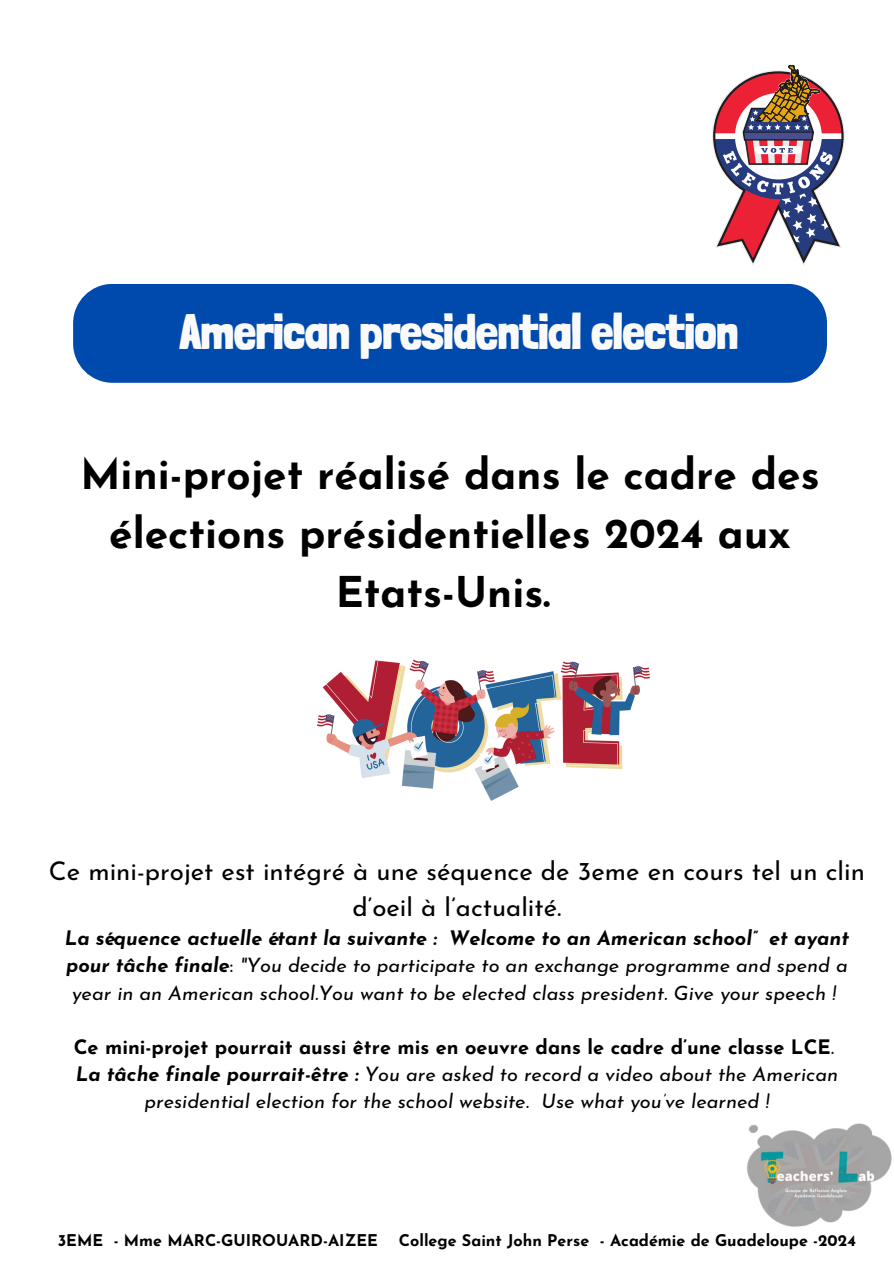
<style>
.page{position:relative;width:894px;height:1264px;background:#fff}
.page>*{position:absolute;margin:0;border:0;box-sizing:border-box;transform-origin:0 0}
.t1{font:900 48.6px "Londrina Solid";color:#fafafa}
.t2{font:700 42.3px/58.9px "Josefin Sans";color:#000;text-align:center}
.t3{font:25.8px/36px "Josefin Sans";color:#000;text-align:center}
.t4{font:italic 19.95px/27px "Josefin Sans";color:#000;text-align:justify}
.t5{font:700 16.2px "Josefin Sans";color:#000}
.s1{font-weight:700}
.s2{font-style:normal}
.s3{font-weight:700;font-style:normal}
</style>
<div class="page">
<img style="left:747px;top:1123px;width:145px;height:104px">
<svg style="left:712px;top:64px;width:132px;height:202px"></svg>
<img style="left:317px;top:659px;width:332px;height:141px">
<div style="left:73px;top:284px;width:753px;height:99px;background:#004aad;border-radius:39px"></div>
<h1 class="t1" style="left:180px;top:303px;width:560px">American presidential election</h1>
<p class="t2" style="left:80px;top:449px;width:740px">Mini-projet réalisé dans le cadre des élections présidentielles 2024 aux<br>Etats-Unis.</p>
<p class="t3" style="left:49px;top:855px;width:817px">Ce mini-projet est intégré à une séquence de 3eme en cours tel un clin d’oeil à l’actualité.</p>
<p class="t4" style="left:65px;top:927px;width:785px"><span class="s1">La séquence actuelle étant la suivante : Welcome to an American school” et ayant pour tâche finale</span><span class="s2">:</span> "You decide to participate to an exchange programme and spend a year in an American school.You want to be elected class president. Give your speech !</p>
<h3 class="t4" style="left:74px;top:1035px;width:765px;text-align:center"><span class="s3">Ce mini-projet pourrait aussi être mis en oeuvre dans le cadre d’une classe LCE</span>.<br><span class="s1">La tâche finale pourrait-être :</span> You are asked to record a video about the American presidential election for the school website. Use what you’ve learned !</h3>
<h2 class="t5" style="left:58px;top:1233px;width:321px">3EME - Mme MARC-GUIROUARD-AIZEE</h2>
<h2 class="t5" style="left:399px;top:1233px;width:458px">College Saint John Perse - Académie de Guadeloupe -2024</h2>
</div>
